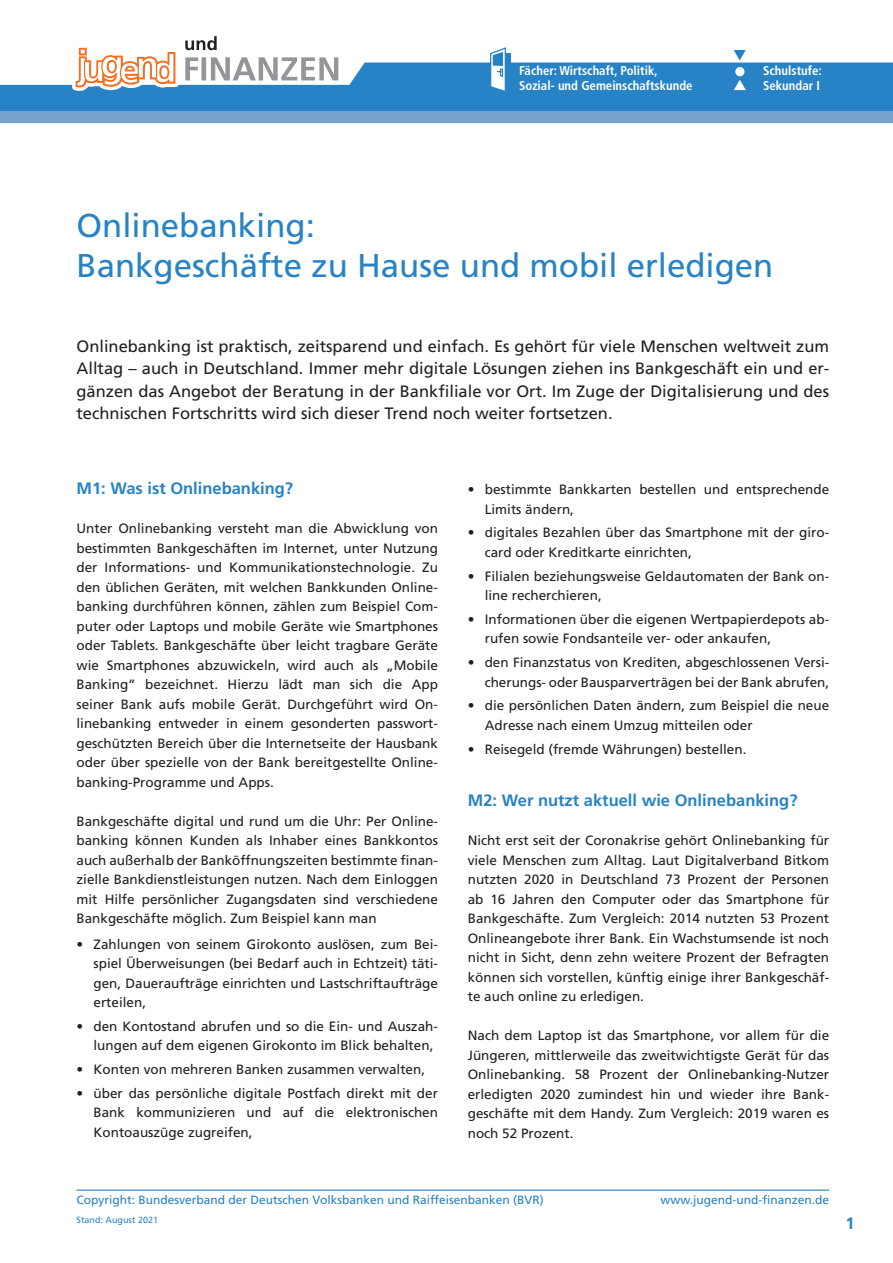
<style>
.page{position:relative;width:893px;height:1263px;background:#fff}
.page>*{position:absolute;margin:0;border:0;box-sizing:border-box;transform-origin:0 0}
.t1{font:33px/39.6px "Frutiger LT Std";color:#2783c5}
.t2{font:16.5px/22.5px "Frutiger LT Std";color:#231f20;text-align:justify}
.t3{font:700 16.5px "Frutiger LT Std";color:#2783c5}
.t4{font:13.5px/19.5px "Frutiger LT Std";color:#231f20}
.t5{font:700 condensed 12.75px/15.3px "Frutiger LT Std";color:#fff}
.t6{font:12px "Frutiger LT Std";color:#2783c5}
.t7{font:9px "Frutiger LT Std";color:#2783c5}
</style>
<div class="page">
<svg style="left:0;top:63px;width:893px;height:48px;background:#378cc9"></svg>
<div style="left:491px;top:53px;width:19px;height:35px;background:#2382c8"></div>
<svg style="left:489px;top:47px;width:18px;height:46px"></svg>
<hr style="left:77px;top:1189px;width:752px;height:2px;background:#2783c5">
<div style="left:735px;top:65px;width:9px;height:9px;background:#2382c8;border-radius:50%"></div>
<svg style="left:734px;top:50px;width:12px;height:10px"></svg>
<div style="left:735px;top:67px;width:9px;height:9px;background:#fff;border-radius:50%"></div>
<svg style="left:734px;top:77px;width:12px;height:13px"></svg>
<div style="left:0;top:111px;width:893px;height:12px;background:#77a0cf"></div>
<svg style="left:185px;top:57px;width:153px;height:23px"></svg>
<svg style="left:72px;top:47px;width:107px;height:44px"></svg>
<svg style="left:185px;top:36px;width:32px;height:14px"></svg>
<p class="t5" style="left:519px;top:63px;width:175px">Fächer: Wirtschaft, Politik,<br>Sozial- und Gemeinschaftskunde</p>
<p class="t5" style="left:763px;top:63px;width:60px">Schulstufe:<br>Sekundar I</p>
<h1 class="t1" style="left:77px;top:206px;width:698px">Onlinebanking:<br>Bankgeschäfte zu Hause und mobil erledigen</h1>
<p class="t2" style="left:77px;top:335px;width:754px">Onlinebanking ist praktisch, zeitsparend und einfach. Es gehört für viele Menschen weltweit zum Alltag – auch in Deutschland. Immer mehr digitale Lösungen ziehen ins Bankgeschäft ein und er&shy;gänzen das Angebot der Beratung in der Bankfiliale vor Ort. Im Zuge der Digitalisierung und des technischen Fortschritts wird sich dieser Trend noch weiter fortsetzen.</p>
<p class="t3" style="left:77px;top:479px;width:218px">M1: Was ist Onlinebanking?</p>
<p class="t4" style="left:77px;top:519px;width:363px;text-align:justify">Unter Onlinebanking versteht man die Abwicklung von bestimmten Bankgeschäften im Internet, unter Nutzung der Informations- und Kommunikationstechnologie. Zu den üblichen Geräten, mit welchen Bankkunden Online&shy;banking durchführen können, zählen zum Beispiel Com&shy;puter oder Laptops und mobile Geräte wie Smartphones oder Tablets. Bankgeschäfte über leicht tragbare Geräte wie Smartphones abzuwickeln, wird auch als „Mobile Banking“ bezeichnet. Hierzu lädt man sich die App seiner Bank aufs mobile Gerät. Durchgeführt wird On&shy;linebanking entweder in einem gesonderten passwort&shy;geschützten Bereich über die Internetseite der Hausbank oder über spezielle von der Bank bereitgestellte Online&shy;banking-Programme und Apps.</p>
<p class="t4" style="left:77px;top:811px;width:363px;text-align:justify">Bankgeschäfte digital und rund um die Uhr: Per Online&shy;banking können Kunden als Inhaber eines Bankkontos auch außerhalb der Banköffnungszeiten bestimmte finan&shy;zielle Bankdienstleistungen nutzen. Nach dem Einloggen mit Hilfe persönlicher Zugangsdaten sind verschiedene Bankgeschäfte möglich. Zum Beispiel kann man</p>
<p class="t4" style="left:94px;top:934px;width:346px;text-align:justify;text-indent:-17px">• Zahlungen von seinem Girokonto auslösen, zum Bei&shy;spiel Überweisungen (bei Bedarf auch in Echtzeit) täti&shy;gen, Daueraufträge einrichten und Lastschriftaufträge erteilen,</p>
<p class="t4" style="left:94px;top:1016px;width:346px;text-indent:-17px">• den Kontostand abrufen und so die Ein- und Auszah&shy;lungen auf dem eigenen Girokonto im Blick behalten,</p>
<p class="t4" style="left:77px;top:1060px;width:350px">• Konten von mehreren Banken zusammen verwalten,</p>
<p class="t4" style="left:94px;top:1083px;width:346px;text-align:justify;text-indent:-17px">• über das persönliche digitale Postfach direkt mit der Bank kommunizieren und auf die elektronischen Kontoauszüge zugreifen,</p>
<p class="t4" style="left:485px;top:480px;width:346px;text-indent:-17px">• bestimmte Bankkarten bestellen und entsprechende<br>Limits ändern,</p>
<p class="t4" style="left:485px;top:523px;width:346px;text-indent:-17px">• digitales Bezahlen über das Smartphone mit der giro&shy;card oder Kreditkarte einrichten,</p>
<p class="t4" style="left:485px;top:566px;width:346px;text-indent:-17px">• Filialen beziehungsweise Geldautomaten der Bank on&shy;line recherchieren,</p>
<p class="t4" style="left:485px;top:609px;width:346px;text-indent:-17px">• Informationen über die eigenen Wertpapierdepots ab&shy;rufen sowie Fondsanteile ver- oder ankaufen,</p>
<p class="t4" style="left:468px;top:653px;width:363px;text-align:right">• den Finanzstatus von Krediten, abgeschlossenen Versi&shy;cherungs- oder Bausparverträgen bei der Bank abrufen,</p>
<p class="t4" style="left:485px;top:696px;width:346px;text-indent:-17px">• die persönlichen Daten ändern, zum Beispiel die neue<br>Adresse nach einem Umzug mitteilen oder</p>
<p class="t4" style="left:468px;top:739px;width:280px">• Reisegeld (fremde Währungen) bestellen.</p>
<p class="t3" style="left:468px;top:791px;width:331px">M2: Wer nutzt aktuell wie Onlinebanking?</p>
<p class="t4" style="left:468px;top:831px;width:363px;text-align:justify">Nicht erst seit der Coronakrise gehört Onlinebanking für viele Menschen zum Alltag. Laut Digitalverband Bitkom nutzten 2020 in Deutschland 73 Prozent der Personen ab 16 Jahren den Computer oder das Smartphone für Bankgeschäfte. Zum Vergleich: 2014 nutzten 53 Prozent Onlineangebote ihrer Bank. Ein Wachstumsende ist noch nicht in Sicht, denn zehn weitere Prozent der Befragten können sich vorstellen, künftig einige ihrer Bankgeschäf&shy;te auch online zu erledigen.</p>
<p class="t4" style="left:468px;top:1026px;width:363px;text-align:justify">Nach dem Laptop ist das Smartphone, vor allem für die Jüngeren, mittlerweile das zweitwichtigste Gerät für das Onlinebanking. 58 Prozent der Onlinebanking-Nutzer erledigten 2020 zumindest hin und wieder ihre Bank&shy;geschäfte mit dem Handy. Zum Vergleich: 2019 waren es noch 52 Prozent.</p>
<p class="t6" style="left:77px;top:1193px;width:469px">Copyright: Bundesverband der Deutschen Volksbanken und Raiffeisenbanken (BVR)</p>
<p class="t7" style="left:77px;top:1215px;width:83px">Stand: August 2021</p>
<p class="t6" style="left:660px;top:1193px;width:170px">www.jugend-und-finanzen.de</p>
<p class="t3" style="left:845px;top:1213px;width:11px">1</p>
</div>
